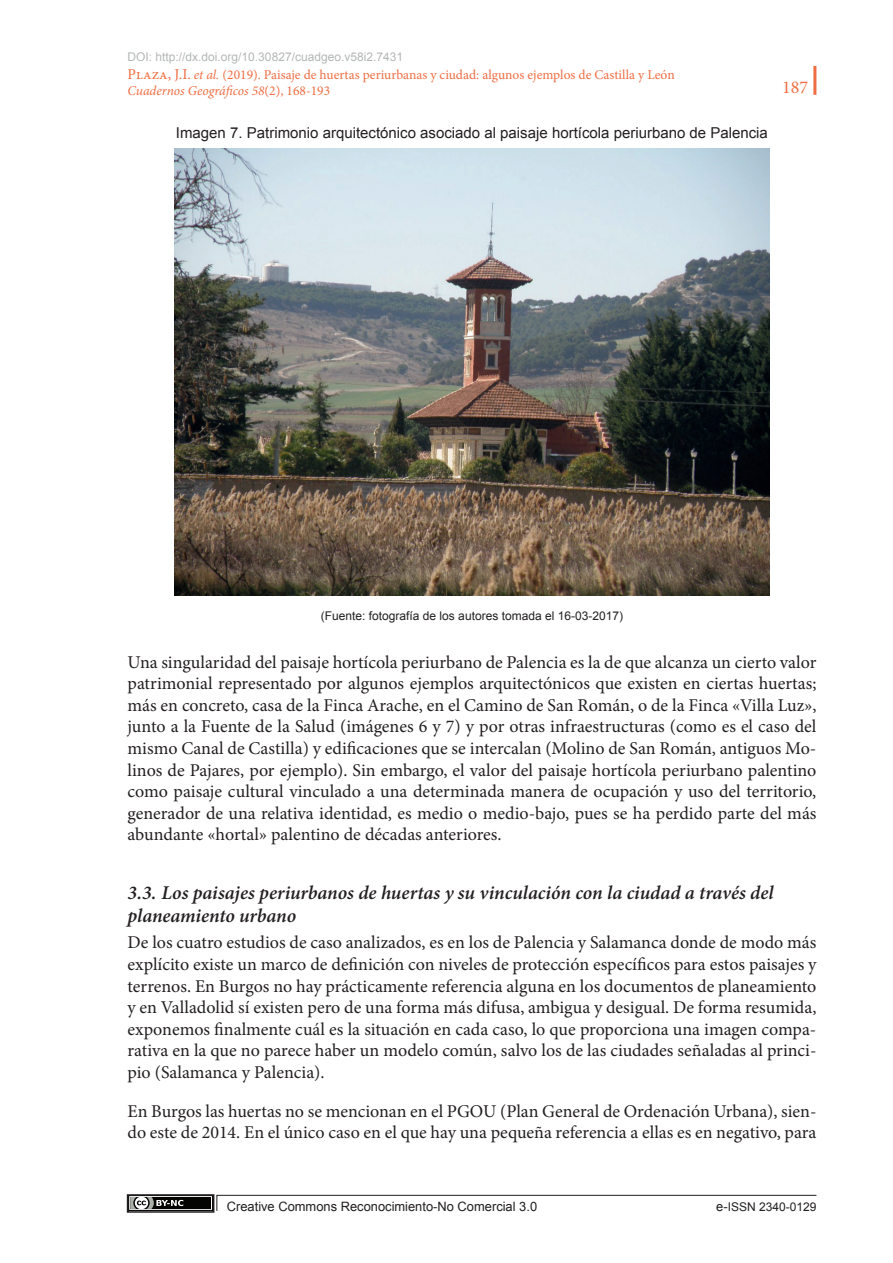
<style>
.page{position:relative;width:893px;height:1263px;background:#fff}
.page>*{position:absolute;margin:0;border:0;box-sizing:border-box;transform-origin:0 0}
.t1{font:italic 600 19.5px/23.4px "Minion Pro";letter-spacing:-.005em;color:#231f20}
.t2{font:18px/21.6px "Minion Pro";color:#231f20;text-align:justify}
.t3{font:18px "Minion Pro";color:#ef6d42}
.t4{font:15px "Arial";color:#231f20}
.t5{font:13.5px/16.2px "Minion Pro";color:#ef6d42}
.t6{font:12.9px "Arial";color:#231f20}
.t7{font:12px "Arial";color:#231f20}
.t8{font:12px "Arial";color:#b4b7b7}
.s1{font-size:15px}
.s2{font-style:italic}
.s3{font-size:12.9px}
</style>
<div class="page">
<hr style="left:813px;top:66px;width:3px;height:29px;background:#ef6d42">
<div style="left:130px;top:1197px;width:81px;height:12px;background:#040503"></div>
<svg style="left:130px;top:1197px;width:53px;height:12px"></svg>
<div style="left:127px;top:1194px;width:87px;height:19px;border:2px solid #231f20"></div>
<svg style="left:216px;top:1194px;width:601px;height:17px"></svg>
<img style="left:174px;top:149px;width:596px;height:447px">
<p class="t8" style="left:128px;top:49px;width:277px">DOI: http://dx.doi.org/10.30827/cuadgeo.v58i2.7431</p>
<p class="t5" style="left:128px;top:66px;width:549px"><span class="s1">Plaza, J.I.</span> <span class="s2">et al.</span> (2019). Paisaje de huertas periurbanas y ciudad: algunos ejemplos de Castilla y León<br><span class="s2">Cuadernos Geográficos 58</span>(2), 168-193</p>
<p class="t4" style="left:176px;top:123px;width:593px">Imagen 7. Patrimonio arquitectónico asociado al paisaje hortícola periurbano de Palencia</p>
<p class="t3" style="left:782px;top:75px;width:27px">187</p>
<p class="t7" style="left:321px;top:608px;width:304px">(Fuente: fotografía de los autores tomada el 16-03-2017)</p>
<p class="t2" style="left:128px;top:651px;width:690px">Una singularidad del paisaje hortícola periurbano de Palencia es la de que alcanza un cierto valor patrimonial representado por algunos ejemplos arquitectónicos que existen en ciertas huertas; más en concreto, casa de la Finca Arache, en el Camino de San Román, o de la Finca «Villa Luz», junto a la Fuente de la Salud (imágenes 6 y 7) y por otras infraestructuras (como es el caso del mismo Canal de Castilla) y edificaciones que se intercalan (Molino de San Román, antiguos Mo&shy;linos de Pajares, por ejemplo). Sin embargo, el valor del paisaje hortícola periurbano palentino como paisaje cultural vinculado a una determinada manera de ocupación y uso del territorio, generador de una relativa identidad, es medio o medio-bajo, pues se ha perdido parte del más abundante «hortal» palentino de décadas anteriores.</p>
<p class="t1" style="left:128px;top:881px;width:647px">3.3. Los paisajes periurbanos de huertas y su vinculación con la ciudad a través del planeamiento urbano</p>
<p class="t2" style="left:128px;top:932px;width:690px">De los cuatro estudios de caso analizados, es en los de Palencia y Salamanca donde de modo más explícito existe un marco de definición con niveles de protección específicos para estos paisajes y terrenos. En Burgos no hay prácticamente referencia alguna en los documentos de planeamiento y en Valladolid sí existen pero de una forma más difusa, ambigua y desigual. De forma resumida, exponemos finalmente cuál es la situación en cada caso, lo que proporciona una imagen compa&shy;rativa en la que no parece haber un modelo común, salvo los de las ciudades señaladas al princi&shy;pio (Salamanca y Palencia).</p>
<p class="t2" style="left:128px;top:1100px;width:690px">En Burgos las huertas no se mencionan en el PGOU (Plan General de Ordenación Urbana), sien&shy;do este de 2014. En el único caso en el que hay una pequeña referencia a ellas es en negativo, para</p>
<p class="t6" style="left:227px;top:1198px;width:312px">Creative Commons Reconocimiento-No Comercial 3.0</p>
<p class="t7" style="left:716px;top:1199px;width:102px"><span class="s3">e-</span>ISSN 2340-0129</p>
</div>
